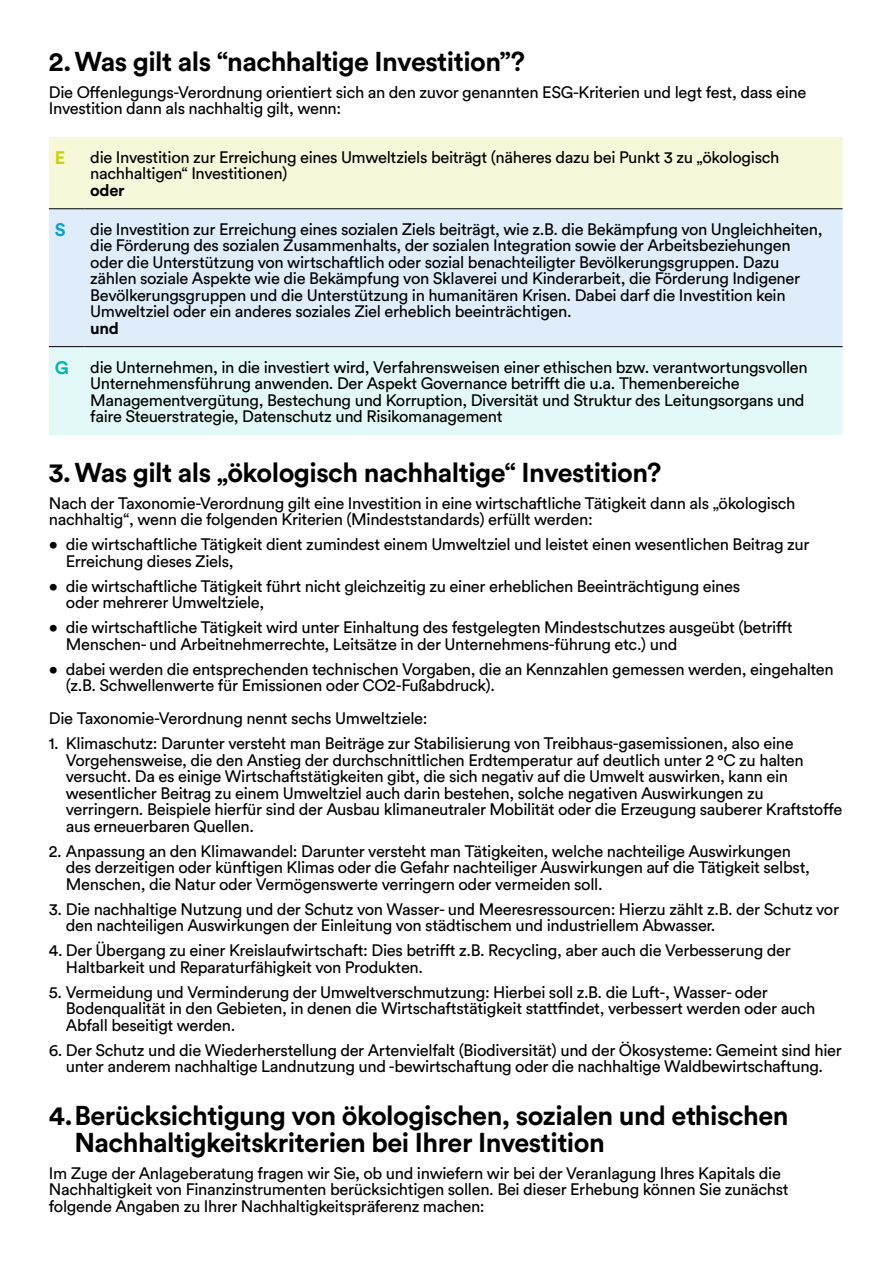
<style>
.page{position:relative;width:893px;height:1263px;background:#fff}
.page>*{position:absolute;margin:0;border:0;box-sizing:border-box;transform-origin:0 0}
.t1{font:700 27px/27px "Circular Pro";letter-spacing:-.02em;color:#000}
.t2{font:700 18px "Circular Pro";color:#cbd200}
.t3{font:700 18px "Circular Pro";color:#03a1d2}
.t4{font:16.5px/16.5px "Circular Pro";letter-spacing:-.02em;color:#000}
.t5{font:700 16.5px "Circular Pro";letter-spacing:-.02em;color:#000}
.s1{font-weight:700;font-size:18px;color:#00b7af}
</style>
<div class="page">
<div style="left:49px;top:137px;width:794px;height:71px;background:#f7f7da"></div>
<div style="left:49px;top:209px;width:794px;height:137px;background:#dfedfa"></div>
<div style="left:49px;top:347px;width:794px;height:88px;background:#e3f9f7"></div>
<hr style="left:49px;top:208px;width:35px;height:1px;background:#000">
<hr style="left:84px;top:208px;width:759px;height:1px;background:#000">
<hr style="left:49px;top:346px;width:35px;height:1px;background:#000">
<hr style="left:84px;top:346px;width:759px;height:1px;background:#000">
<h1 class="t1" style="left:49px;top:47px;width:478px">2.Was gilt als “nachhaltige Investition”?</h1>
<p class="t4" style="left:49px;top:83px;width:759px">Die Offenlegungs-Verordnung orientiert sich an den zuvor genannten ESG-Kriterien und legt fest, dass eine<br>Investition dann als nachhaltig gilt, wenn:</p>
<p class="t2" style="left:55px;top:145px;width:12px">E</p>
<p class="t4" style="left:90px;top:148px;width:691px">die Investition zur Erreichung eines Umweltziels beiträgt (näheres dazu bei Punkt 3 zu „ökologisch nachhaltigen“ Investitionen)</p>
<p class="t5" style="left:90px;top:179px;width:36px">oder</p>
<p class="t3" style="left:55px;top:217px;width:12px">S</p>
<p class="t4" style="left:90px;top:220px;width:734px">die Investition zur Erreichung eines sozialen Ziels beiträgt, wie z.B. die Bekämpfung von Ungleichheiten, die Förderung des sozialen Zusammenhalts, der sozialen Integration sowie der Arbeitsbeziehungen oder die Unterstützung von wirtschaftlich oder sozial benachteiligter Bevölkerungsgruppen. Dazu zählen soziale Aspekte wie die Bekämpfung von Sklaverei und Kinderarbeit, die Förderung Indigener Bevölkerungsgruppen und die Unterstützung in humanitären Krisen. Dabei darf die Investition kein Umweltziel oder ein anderes soziales Ziel erheblich beeinträchtigen.</p>
<p class="t5" style="left:90px;top:317px;width:30px">und</p>
<p class="t4" style="left:90px;top:358px;width:719px;text-indent:-35px"><span class="s1">G</span> die Unternehmen, in die investiert wird, Verfahrensweisen einer ethischen bzw. verantwortungsvollen Unternehmensführung anwenden. Der Aspekt Governance betrifft die u.a. Themenbereiche Managementvergütung, Bestechung und Korruption, Diversität und Struktur des Leitungsorgans und faire Steuerstrategie, Datenschutz und Risikomanagement</p>
<h1 class="t1" style="left:49px;top:457px;width:614px">3.Was gilt als „ökologisch nachhaltige“ Investition?</h1>
<p class="t4" style="left:49px;top:494px;width:748px">Nach der Taxonomie-Verordnung gilt eine Investition in eine wirtschaftliche Tätigkeit dann als „ökologisch nachhaltig“, wenn die folgenden Kriterien (Mindeststandards) erfüllt werden:</p>
<p class="t4" style="left:66px;top:535px;width:745px;text-indent:-17px">• die wirtschaftliche Tätigkeit dient zumindest einem Umweltziel und leistet einen wesentlichen Beitrag zur<br>Erreichung dieses Ziels,</p>
<p class="t4" style="left:66px;top:577px;width:676px;text-indent:-17px">• die wirtschaftliche Tätigkeit führt nicht gleichzeitig zu einer erheblichen Beeinträchtigung eines oder mehrerer Umweltziele,</p>
<p class="t4" style="left:66px;top:618px;width:728px;text-indent:-17px">• die wirtschaftliche Tätigkeit wird unter Einhaltung des festgelegten Mindestschutzes ausgeübt (betrifft<br>Menschen- und Arbeitnehmerrechte, Leitsätze in der Unternehmens-führung etc.) und</p>
<p class="t4" style="left:66px;top:660px;width:769px;text-indent:-17px">• dabei werden die entsprechenden technischen Vorgaben, die an Kennzahlen gemessen werden, eingehalten (z.B. Schwellenwerte für Emissionen oder CO2-Fußabdruck).</p>
<p class="t4" style="left:49px;top:709px;width:380px">Die Taxonomie-Verordnung nennt sechs Umweltziele:</p>
<p class="t4" style="left:66px;top:734px;width:778px;text-indent:-17px">1. Klimaschutz: Darunter versteht man Beiträge zur Stabilisierung von Treibhaus-gasemissionen, also eine Vorgehensweise, die den Anstieg der durchschnittlichen Erdtemperatur auf deutlich unter 2 °C zu halten versucht. Da es einige Wirtschaftstätigkeiten gibt, die sich negativ auf die Umwelt auswirken, kann ein wesentlicher Beitrag zu einem Umweltziel auch darin bestehen, solche negativen Auswirkungen zu verringern. Beispiele hierfür sind der Ausbau klimaneutraler Mobilität oder die Erzeugung sauberer Kraftstoffe aus erneuerbaren Quellen.</p>
<p class="t4" style="left:66px;top:842px;width:746px;text-indent:-17px">2. Anpassung an den Klimawandel: Darunter versteht man Tätigkeiten, welche nachteilige Auswirkungen des derzeitigen oder künftigen Klimas oder die Gefahr nachteiliger Auswirkungen auf die Tätigkeit selbst,<br>Menschen, die Natur oder Vermögenswerte verringern oder vermeiden soll.</p>
<p class="t4" style="left:66px;top:900px;width:775px;text-indent:-17px">3. Die nachhaltige Nutzung und der Schutz von Wasser- und Meeresressourcen: Hierzu zählt z.B. der Schutz vor den nachteiligen Auswirkungen der Einleitung von städtischem und industriellem Abwasser.</p>
<p class="t4" style="left:66px;top:941px;width:726px;text-indent:-17px">4. Der Übergang zu einer Kreislaufwirtschaft: Dies betrifft z.B. Recycling, aber auch die Verbesserung der<br>Haltbarkeit und Reparaturfähigkeit von Produkten.</p>
<p class="t4" style="left:66px;top:983px;width:751px;text-indent:-17px">5. Vermeidung und Verminderung der Umweltverschmutzung: Hierbei soll z.B. die Luft-, Wasser- oder<br>Bodenqualität in den Gebieten, in denen die Wirtschaftstätigkeit stattfindet, verbessert werden oder auch<br>Abfall beseitigt werden.</p>
<p class="t4" style="left:49px;top:1041px;width:794px;text-align:center">6. Der Schutz und die Wiederherstellung der Artenvielfalt (Biodiversität) und der Ökosysteme: Gemeint sind hier unter anderem nachhaltige Landnutzung und -bewirtschaftung oder die nachhaltige Waldbewirtschaftung.</p>
<h1 class="t1" style="left:74px;top:1101px;width:716px;text-indent:-26px">4.Berücksichtigung von ökologischen, sozialen und ethischen<br>Nachhaltigkeitskriterien bei Ihrer Investition</h1>
<p class="t4" style="left:49px;top:1164px;width:741px">Im Zuge der Anlageberatung fragen wir Sie, ob und inwiefern wir bei der Veranlagung Ihres Kapitals die<br>Nachhaltigkeit von Finanzinstrumenten berücksichtigen sollen. Bei dieser Erhebung können Sie zunächst folgende Angaben zu Ihrer Nachhaltigkeitspräferenz machen:</p>
</div>
